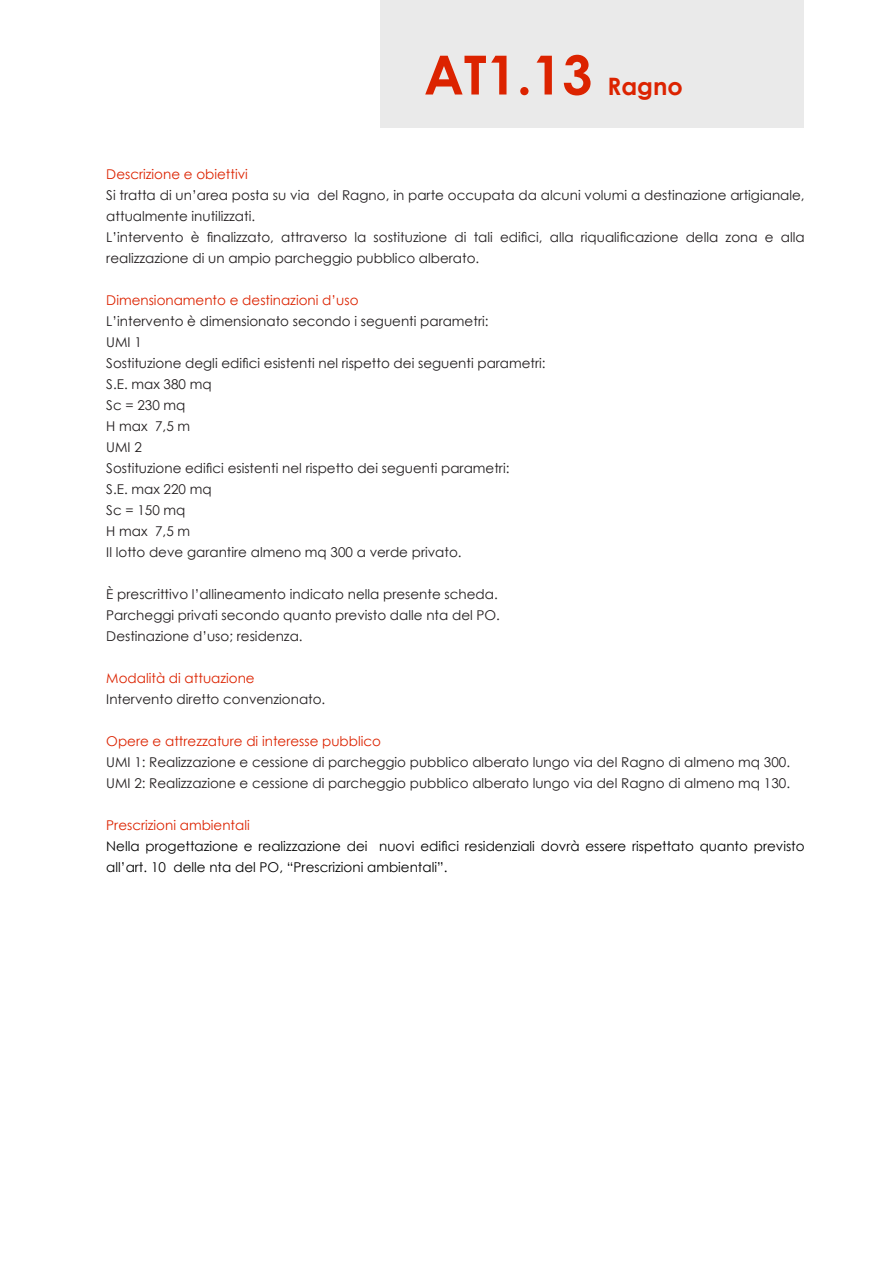
<style>
.page{position:relative;width:893px;height:1263px;background:#fff}
.page>*{position:absolute;margin:0;border:0;box-sizing:border-box;transform-origin:0 0}
.t1{font:700 54px "Century Gothic";color:#dc2300}
.t2{font:700 24px "Century Gothic";color:#dc2300}
.Pa4{font:13.5px "Century Gothic";color:#211d1e}
.Corpo_del_testo{font:13.5px/21px "Century Gothic";color:#211d1e}
.t3{font:13.5px/21px "Century Gothic";color:#000}
.Pa4-2{font:13.5px "Century Gothic";color:#dc2300}
</style>
<div class="page">
<div style="left:381px;top:0;width:423px;height:127px;background:#eaeaea"></div>
<p class="t1" style="left:424px;top:34px;width:170px">AT1.13</p>
<p class="t2" style="left:607px;top:68px;width:77px">Ragno</p>
<p class="Pa4-2" style="left:106px;top:164px;width:143px">Descrizione e obiettivi</p>
<p class="Corpo_del_testo" style="left:106px;top:184px;width:700px">Si tratta di un’area posta su via del Ragno, in parte occupata da alcuni volumi a destinazione artigianale, attualmente inutilizzati.</p>
<p class="Corpo_del_testo" style="left:106px;top:226px;width:700px">L’intervento è finalizzato, attraverso la sostituzione di tali edifici, alla riqualificazione della zona e alla realizzazione di un ampio parcheggio pubblico alberato.</p>
<p class="Pa4-2" style="left:106px;top:290px;width:254px">Dimensionamento e destinazioni d’uso</p>
<p class="Pa4" style="left:106px;top:311px;width:384px">L’intervento è dimensionato secondo i seguenti parametri:</p>
<p class="Pa4" style="left:106px;top:332px;width:37px">UMI 1</p>
<p class="Pa4" style="left:106px;top:353px;width:441px">Sostituzione degli edifici esistenti nel rispetto dei seguenti parametri:</p>
<p class="Pa4" style="left:106px;top:374px;width:107px">S.E. max 380 mq</p>
<p class="Pa4" style="left:106px;top:395px;width:81px">Sc = 230 mq</p>
<p class="Pa4" style="left:106px;top:416px;width:85px">H max 7,5 m</p>
<p class="Pa4" style="left:106px;top:437px;width:37px">UMI 2</p>
<p class="Pa4" style="left:106px;top:458px;width:405px">Sostituzione edifici esistenti nel rispetto dei seguenti parametri:</p>
<p class="Pa4" style="left:106px;top:479px;width:107px">S.E. max 220 mq</p>
<p class="Pa4" style="left:106px;top:500px;width:81px">Sc = 150 mq</p>
<p class="Pa4" style="left:106px;top:521px;width:85px">H max 7,5 m</p>
<p class="Pa4" style="left:106px;top:542px;width:357px">Il lotto deve garantire almeno mq 300 a verde privato.</p>
<p class="Pa4" style="left:106px;top:584px;width:393px">È prescrittivo l’allineamento indicato nella presente scheda.</p>
<p class="Pa4" style="left:106px;top:605px;width:395px">Parcheggi privati secondo quanto previsto dalle nta del PO.</p>
<p class="Pa4" style="left:106px;top:626px;width:198px">Destinazione d’uso; residenza.</p>
<p class="Pa4-2" style="left:106px;top:668px;width:150px">Modalità di attuazione</p>
<p class="Pa4" style="left:106px;top:689px;width:221px">Intervento diretto convenzionato.</p>
<p class="Pa4-2" style="left:106px;top:731px;width:276px">Opere e attrezzature di interesse pubblico</p>
<p class="Corpo_del_testo" style="left:106px;top:751px;width:685px">UMI 1: Realizzazione e cessione di parcheggio pubblico alberato lungo via del Ragno di almeno mq 300.</p>
<p class="Pa4" style="left:106px;top:773px;width:685px">UMI 2: Realizzazione e cessione di parcheggio pubblico alberato lungo via del Ragno di almeno mq 130.</p>
<p class="Pa4-2" style="left:106px;top:815px;width:145px">Prescrizioni ambientali</p>
<p class="t3" style="left:106px;top:835px;width:700px">Nella progettazione e realizzazione dei nuovi edifici residenziali dovrà essere rispettato quanto previsto all’art. 10 delle nta del PO, “Prescrizioni ambientali”.</p>
</div>
